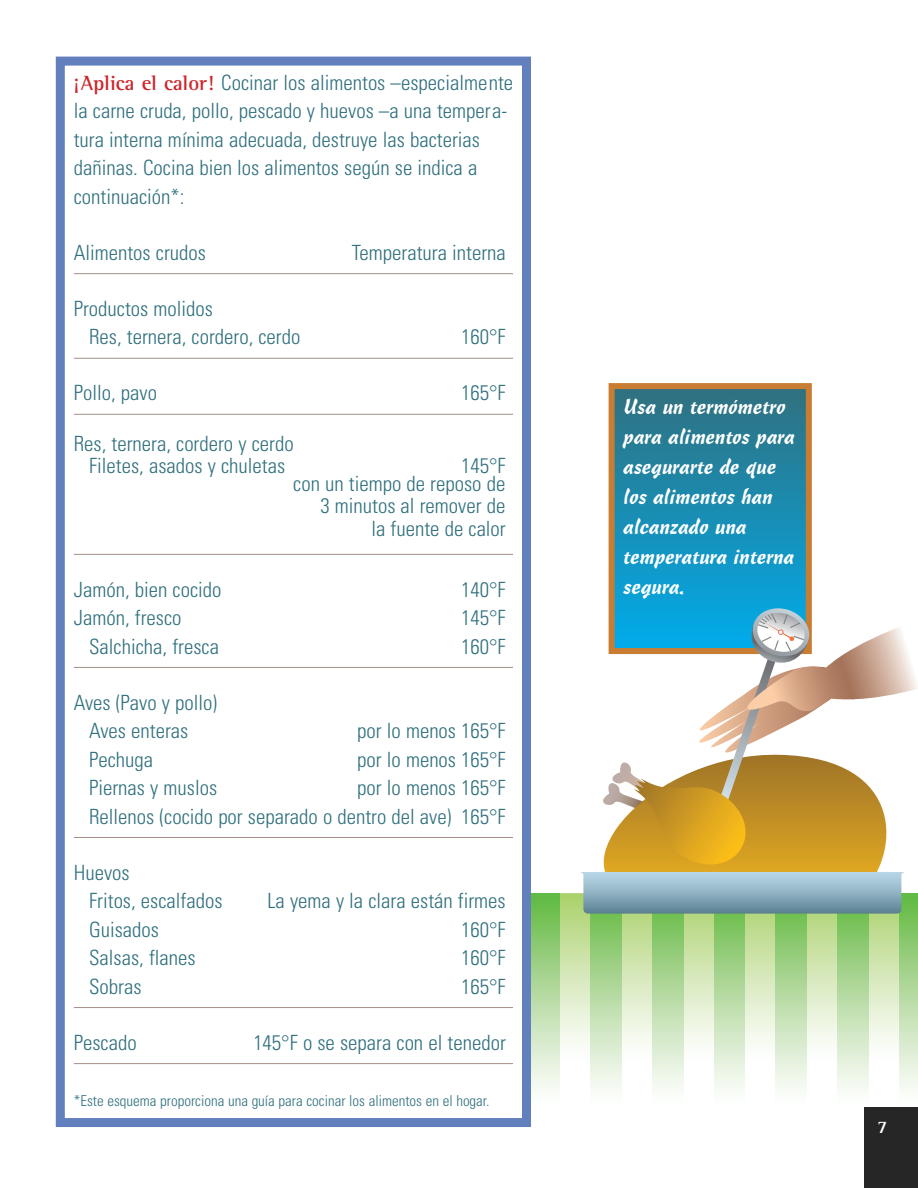
<style>
.page{position:relative;width:918px;height:1188px;background:#fff}
.page>*{position:absolute;margin:0;border:0;box-sizing:border-box;transform-origin:0 0}
.t1{font:300 condensed 21px/28.5px "Univers";color:#30707e}
.t2{font:21px/30px "Cascade Script";color:#fff}
.t3{font:700 18px "Rotis Semi Serif";color:#fff}
.t4{font:300 condensed 15px "Univers";color:#30707e}
.s1{font-family:"Rotis Semi Serif";font-weight:700;font-stretch:normal;color:#cc262b}
</style>
<div class="page">
<svg style="left:616px;top:390px;width:189px;height:215px;background:#1c89ac"></svg>
<div style="left:609px;top:383px;width:203px;height:271px;border:6px solid #c97d33"></div>
<svg style="left:560px;top:897px;width:339px;height:193px"></svg>
<div style="left:529px;top:893px;width:31px;height:238px;background:linear-gradient(to bottom,#67b945,#fff)"></div>
<svg style="left:591px;top:914px;width:30px;height:176px;background:#b8dca6"></svg>
<svg style="left:652px;top:914px;width:31px;height:176px;background:#b8dca6"></svg>
<svg style="left:714px;top:914px;width:31px;height:176px;background:#b8dca6"></svg>
<svg style="left:776px;top:914px;width:30px;height:176px;background:#b8dca6"></svg>
<svg style="left:837px;top:914px;width:31px;height:176px;background:#b8dca6"></svg>
<svg style="left:899px;top:914px;width:19px;height:176px;background:#b8dca6"></svg>
<svg style="left:580px;top:605px;width:338px;height:309px"></svg>
<div style="left:864px;top:1107px;width:54px;height:81px;background:#272627"></div>
<div style="left:56px;top:57px;width:475px;height:1070px;border:9px solid #627fbe"></div>
<hr style="left:74px;top:273px;width:439px;height:1px;background:#a58e87">
<hr style="left:74px;top:358px;width:439px;height:1px;background:#a58e87">
<hr style="left:74px;top:414px;width:439px;height:1px;background:#a58e87">
<hr style="left:74px;top:554px;width:439px;height:1px;background:#a58e87">
<hr style="left:74px;top:667px;width:439px;height:1px;background:#a58e87">
<hr style="left:74px;top:837px;width:439px;height:1px;background:#a58e87">
<hr style="left:74px;top:1007px;width:439px;height:1px;background:#a58e87">
<hr style="left:74px;top:1063px;width:439px;height:1px;background:#a58e87">
<p class="t1" style="left:74px;top:70px;width:441px"><span class="s1">¡Aplica el calor!</span> Cocinar los alimentos –especialmente la carne cruda, pollo, pescado y huevos –a una tempera - tura interna mínima adecuada, destruye las bacterias dañinas. Cocina bien los alimentos según se indica a continuación*:</p>
<p class="t1" style="left:74px;top:240px;width:134px">Alimentos crudos</p>
<p class="t1" style="left:352px;top:240px;width:155px">Temperatura interna</p>
<p class="t1" style="left:89px;top:296px;width:213px;text-indent:-15px">Productos molidos<br>Res, ternera, cordero, cerdo</p>
<p class="t1" style="left:461px;top:325px;width:46px">160°F</p>
<p class="t1" style="left:74px;top:381px;width:85px">Pollo, pavo</p>
<p class="t1" style="left:461px;top:381px;width:46px">165°F</p>
<p class="t1" style="left:74px;top:434px;width:221px;line-height:22.5px;text-align:center">Res, ternera, cordero y cerdo<br>Filetes, asados y chuletas</p>
<p class="t1" style="left:293px;top:458px;width:214px;line-height:18px;text-align:right">145°F<br>con un tiempo de reposo de</p>
<p class="t1" style="left:320px;top:497px;width:187px;line-height:22.5px;text-align:right">3 minutos al remover de la fuente de calor</p>
<p class="t1" style="left:74px;top:577px;width:149px">Jamón, bien cocido</p>
<p class="t1" style="left:461px;top:577px;width:46px">140°F</p>
<p class="t1" style="left:74px;top:605px;width:109px">Jamón, fresco</p>
<p class="t1" style="left:461px;top:605px;width:46px">145°F</p>
<p class="t1" style="left:89px;top:634px;width:131px">Salchicha, fresca</p>
<p class="t1" style="left:461px;top:634px;width:46px">160°F</p>
<p class="t1" style="left:74px;top:690px;width:145px">Aves (Pavo y pollo)</p>
<p class="t1" style="left:89px;top:718px;width:101px">Aves enteras</p>
<p class="t1" style="left:357px;top:718px;width:150px">por lo menos 165°F</p>
<p class="t1" style="left:89px;top:747px;width:66px">Pechuga</p>
<p class="t1" style="left:357px;top:747px;width:150px">por lo menos 165°F</p>
<p class="t1" style="left:89px;top:775px;width:130px">Piernas y muslos</p>
<p class="t1" style="left:357px;top:775px;width:150px">por lo menos 165°F</p>
<p class="t1" style="left:89px;top:804px;width:364px">Rellenos (cocido por separado o dentro del ave)</p>
<p class="t1" style="left:461px;top:804px;width:46px">165°F</p>
<p class="t1" style="left:74px;top:860px;width:57px">Huevos</p>
<p class="t1" style="left:89px;top:888px;width:135px">Fritos, escalfados</p>
<p class="t1" style="left:267px;top:888px;width:240px">La yema y la clara están firmes</p>
<p class="t1" style="left:89px;top:917px;width:71px">Guisados</p>
<p class="t1" style="left:461px;top:917px;width:46px">160°F</p>
<p class="t1" style="left:89px;top:945px;width:108px">Salsas, flanes</p>
<p class="t1" style="left:461px;top:945px;width:46px">160°F</p>
<p class="t1" style="left:89px;top:974px;width:54px">Sobras</p>
<p class="t1" style="left:461px;top:974px;width:46px">165°F</p>
<p class="t1" style="left:74px;top:1030px;width:64px">Pescado</p>
<p class="t1" style="left:253px;top:1030px;width:254px">145°F o se separa con el tenedor</p>
<p class="t4" style="left:74px;top:1095px;width:417px">*Este esquema proporciona una guía para cocinar los alimentos en el hogar.</p>
<p class="t2" style="left:624px;top:393px;width:173px">Usa un termómetro para alimentos para asegurarte de que los alimentos han alcanzado una temperatura interna segura.</p>
<p class="t3" style="left:878px;top:1121px;width:12px">7</p>
</div>
